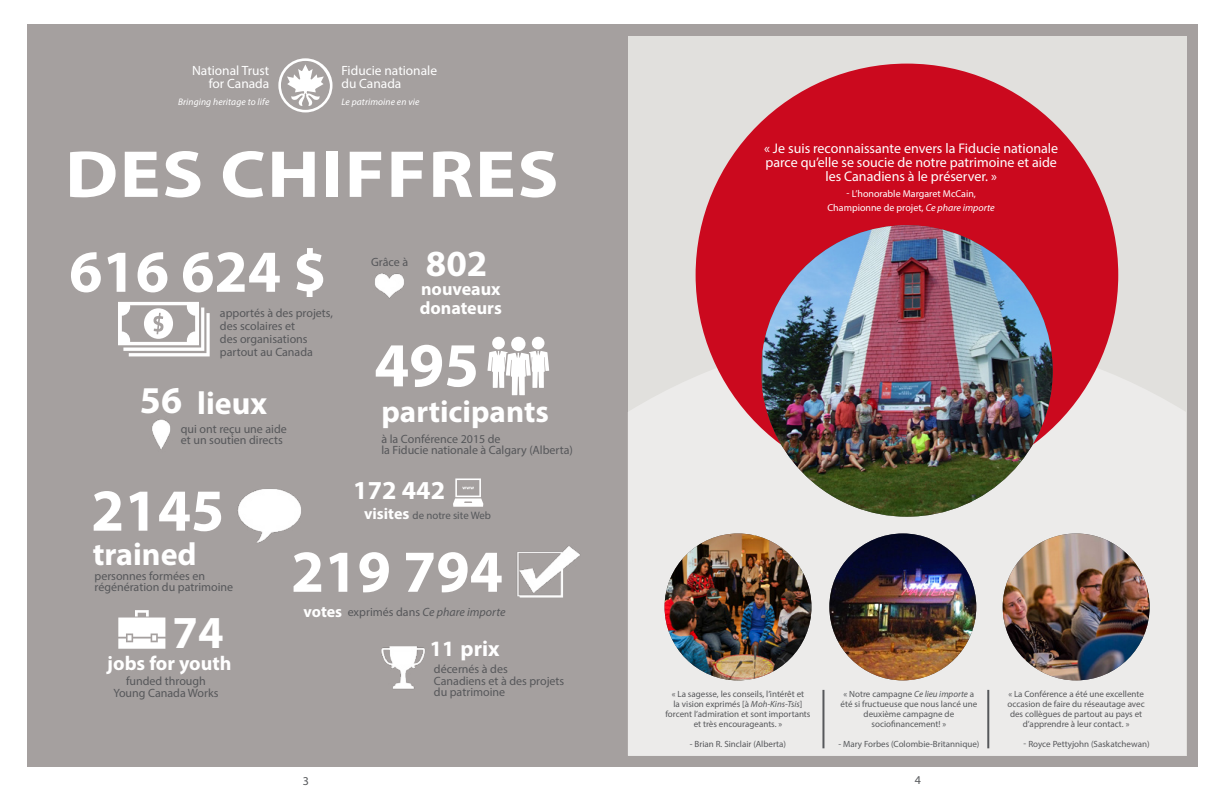
<style>
.page{position:relative;width:1224px;height:792px;background:#fff}
.page>*{position:absolute;margin:0;border:0;box-sizing:border-box;transform-origin:0 0}
.t1{font:700 67px "Myriad Pro";letter-spacing:.02em;color:#fff;scale:1.14 1}
.t2{font:700 63px "Myriad Pro";color:#fff}
.t3{font:700 60px "Myriad Pro";color:#fff}
.t4{font:700 46px "Myriad Pro";color:#fff}
.t5{font:700 37px "Myriad Pro";color:#fff}
.t6{font:700 32px "Myriad Pro";color:#fff}
.t7{font:700 31px "Myriad Pro";color:#fff}
.t8{font:700 26px "Myriad Pro";color:#fff}
.t9{font:700 22px "Myriad Pro";color:#fff}
.t10{font:700 20px "Myriad Pro";color:#fff}
.t11{font:700 18px/19px "Myriad Pro";color:#fff}
.t12{font:14px/14px "Myriad Pro";color:#fff;text-align:center}
.t13{font:13.4px/13.4px "Myriad Pro";color:#fff;text-align:right}
.t14{font:12px/11.2px "Myriad Pro";color:#56575a}
.t15{font:italic 12px "Myriad Pro";color:#56575a}
.t16{font:12px "Myriad Pro";color:#56585b}
.t17{font:10.8px "Myriad Pro";color:#56585b}
.t18{font:10px/14px "Myriad Pro";color:#fff;text-align:center}
.t19{font:italic 9.5px "Myriad Pro";letter-spacing:.01em;color:#fff}
.t20{font:9px/10px "Myriad Pro";color:#56575a;text-align:center}
.t21{font:9px/10px "Myriad Pro";color:#56585b;text-align:center}
.s1{font-size:38px}
.s2{font-weight:700;font-size:16px;color:#fff}
.s3{font-weight:700;font-style:normal;font-size:16px;color:#fff}
.s4{font-style:normal}
.s5{font-style:italic}
</style>
<div class="page">
<div style="left:27px;top:24px;width:1170px;height:743px;background:#a5a09f"></div>
<svg style="left:453px;top:478px;width:30px;height:29px"></svg>
<svg style="left:118px;top:302px;width:92px;height:54px"></svg>
<svg style="left:487px;top:337px;width:62px;height:58px"></svg>
<svg style="left:118px;top:610px;width:47px;height:39px"></svg>
<img style="left:375px;top:273px;width:29px;height:26px">
<img style="left:238px;top:489px;width:63px;height:54px">
<img style="left:152px;top:419px;width:19px;height:30px">
<img style="left:517px;top:546px;width:63px;height:52px">
<img style="left:381px;top:646px;width:44px;height:43px">
<div style="left:628px;top:36px;width:558px;height:720px;background:#e1e0dd"></div>
<svg style="left:628px;top:333px;width:558px;height:422px;fill:#ecebea"></svg>
<svg style="left:278px;top:58px;width:55px;height:54px"></svg>
<div style="left:696px;top:64px;width:422px;height:422px;background:#cb091e;border-radius:50%"></div>
<img style="left:763px;top:225px;width:290px;height:292px">
<img style="left:829px;top:533px;width:147px;height:147px;border-radius:73px">
<img style="left:665px;top:533px;width:146px;height:147px;border-radius:73px">
<img style="left:1003px;top:534px;width:147px;height:146px;border-radius:73px">
<hr style="left:822px;top:690px;width:2px;height:58px;background:#56585b">
<hr style="left:987px;top:690px;width:2px;height:58px;background:#56585b">
<h3 class="t13" style="left:192px;top:64px;width:79px">National Trust for Canada</h3>
<p class="t19" style="left:178px;top:96px;width:93px">Bringing heritage to life</p>
<h3 class="t13" style="left:341px;top:64px;width:97px;text-align:left">Fiducie nationale du Canada</h3>
<p class="t19" style="left:341px;top:96px;width:80px">Le patrimoine en vie</p>
<h1 class="t1" style="left:65px;top:131px;width:434px">DES CHIFFRES</h1>
<h3 class="t3" style="left:69px;top:232px;width:259px">616 624 $</h3>
<h3 class="t14" style="left:220px;top:307px;width:115px;line-height:13px">apportés à des projets, des scolaires et<br>des organisations partout au Canada</h3>
<h3 class="t6" style="left:140px;top:382px;width:129px"><span class="s1">56</span> lieux</h3>
<h3 class="t14" style="left:181px;top:423px;width:107px">qui ont reçu une aide et un soutien directs</h3>
<h3 class="t14" style="left:371px;top:256px;width:39px">Grâce à</h3>
<h3 class="t5" style="left:426px;top:240px;width:63px">802</h3>
<h3 class="t11" style="left:420px;top:279px;width:84px">nouveaux donateurs</h3>
<h2 class="t2" style="left:374px;top:324px;width:106px">495</h2>
<h3 class="t7" style="left:381px;top:391px;width:169px">participants</h3>
<h3 class="t14" style="left:381px;top:433px;width:193px">à la Conférence 2015 de<br>la Fiducie nationale à Calgary (Alberta)</h3>
<h3 class="t3" style="left:91px;top:471px;width:135px">2145</h3>
<h3 class="t6" style="left:93px;top:533px;width:105px">trained</h3>
<h3 class="t14" style="left:95px;top:570px;width:140px">personnes formées en régénération du patrimoine</h3>
<h3 class="t4" style="left:173px;top:602px;width:53px">74</h3>
<h3 class="t10" style="left:107px;top:650px;width:126px">jobs for youth</h3>
<h3 class="t14" style="left:113px;top:676px;width:107px;text-align:center">funded through<br>Young Canada Works</h3>
<h3 class="t8" style="left:353px;top:474px;width:93px">172 442</h3>
<p class="t17" style="left:364px;top:508px;width:128px"><span class="s2">visites</span> de notre site Web</p>
<h3 class="t3" style="left:291px;top:532px;width:213px">219 794</h3>
<h3 class="t15" style="left:304px;top:605px;width:203px"><span class="s3">votes</span> <span class="s4">exprimés dans</span> Ce phare importe</h3>
<h3 class="t9" style="left:430px;top:635px;width:71px">11 prix</h3>
<h3 class="t14" style="left:434px;top:664px;width:132px">décernés à des<br>Canadiens et à des projets du patrimoine</h3>
<h3 class="t12" style="left:764px;top:141px;width:296px">« Je suis reconnaissante envers la Fiducie nationale parce qu’elle se soucie de notre patrimoine et aide les Canadiens à le préserver. »</h3>
<p class="t18" style="left:828px;top:187px;width:169px">- L’honorable Margaret McCain,<br>Championne de projet, <span class="s5">Ce phare importe</span></p>
<p class="t20" style="left:665px;top:688px;width:147px">« La sagesse, les conseils, l’intérêt et<br>la vision exprimés [à <span class="s5">Moh-Kins-Tsis</span>] forcent l’admiration et sont importants et très encourageants. »</p>
<p class="t20" style="left:690px;top:738px;width:98px">- Brian R. Sinclair (Alberta)</p>
<p class="t21" style="left:841px;top:688px;width:138px">« Notre campagne <span class="s5">Ce lieu importe</span> a été si fructueuse que nous lancé une deuxième campagne de sociofinancement! »</p>
<p class="t21" style="left:838px;top:738px;width:143px">- Mary Forbes (Colombie-Britannique)</p>
<p class="t20" style="left:1008px;top:688px;width:139px">« La Conférence a été une excellente occasion de faire du réseautage avec des collègues de partout au pays et d’apprendre à leur contact. »</p>
<p class="t20" style="left:1024px;top:738px;width:127px">- Royce Pettyjohn (Saskatchewan)</p>
<h3 class="t16" style="left:303px;top:773px;width:8px">3</h3>
<h3 class="t16" style="left:915px;top:772px;width:8px">4</h3>
</div>
